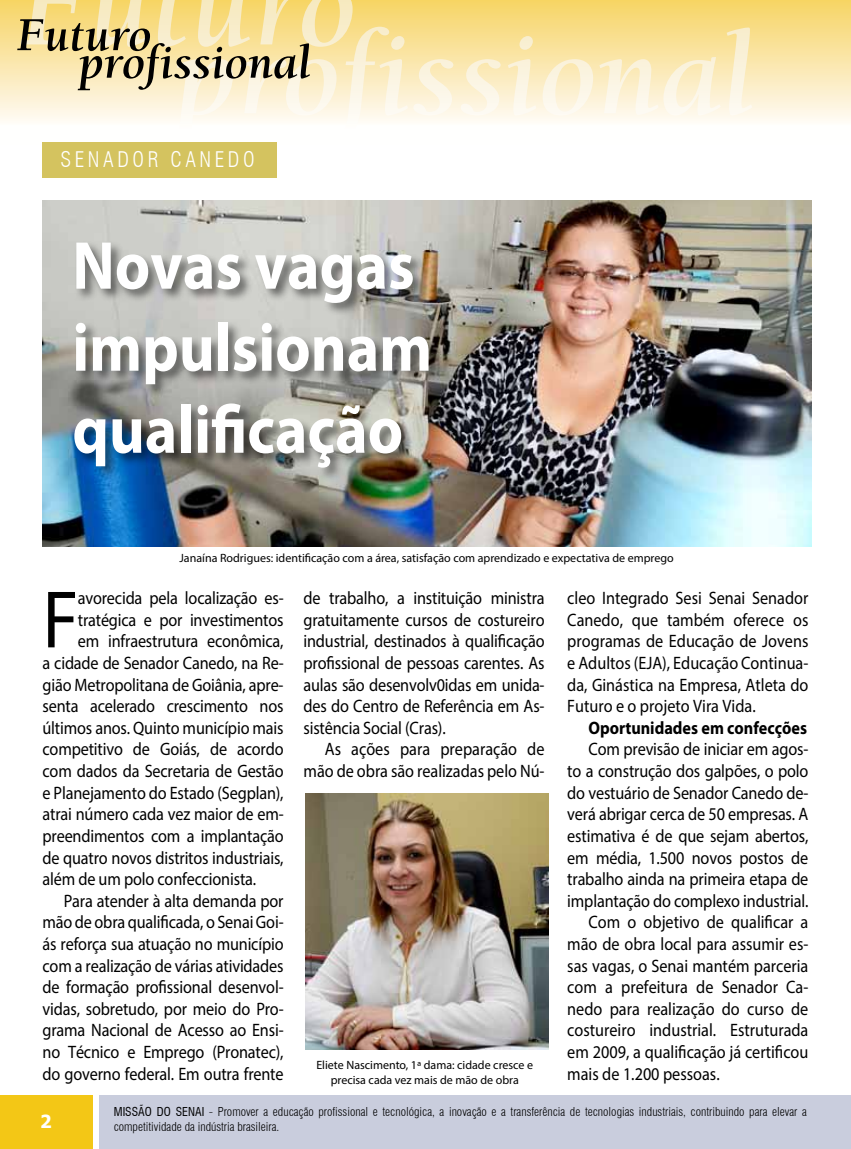
<style>
.page{position:relative;width:851px;height:1149px;background:#fff}
.page>*{position:absolute;margin:0;border:0;box-sizing:border-box;transform-origin:0 0}
.t1{font:82.05px "Myriad Pro";color:#000;scale:.9 1}
.t2{font:700 68.25px/81.9px "Myriad Pro";color:#fff;scale:.9 1}
.t3{font:300 condensed 21px "Swiss 721 BT";letter-spacing:.17em;color:#fff}
.t4{font:18px/21.6px "Myriad Pro";letter-spacing:-.01em;color:#000;text-align:justify;scale:.9 1}
.t5{font:700 18px "Myriad Pro";color:#000;scale:.9 1}
.t6{font:700 18px "Tahoma";color:#fff}
.t7{font:300 condensed 12px/15px "Swiss 721 BT";color:#000}
.t8{font:12px/15px "Myriad Pro";color:#000;text-align:center}
.s1{font-weight:400}
</style>
<div class="page">
<div style="left:0;top:0;width:850px;height:145px;background:linear-gradient(to bottom,#f7d465,#fff)"></div>
<svg style="left:21px;top:0;width:731px;height:143px"></svg>
<svg style="left:17px;top:19px;width:293px;height:71px;background:#cfbf91"></svg>
<div style="left:0;top:1094px;width:92px;height:54px;background:#f3c716"></div>
<div style="left:99px;top:1094px;width:751px;height:54px;background:#c9cddd"></div>
<img style="left:43px;top:200px;width:768px;height:346px">
<div style="left:43px;top:142px;width:233px;height:36px;background:#d4c35f"></div>
<div style="left:72px;top:240px;width:370px;height:241px;background:#000;opacity:.52"></div>
<img style="left:305px;top:793px;width:243px;height:256px">
<p class="t3" style="left:61px;top:147px;width:195px">SENADOR CANEDO</p>
<h2 class="t2" style="left:72px;top:222px;width:401px">Novas vagas impulsionam qualificação</h2>
<p class="t8" style="left:179px;top:550px;width:495px">Janaína Rodrigues: identificação com a área, satisfação com aprendizado e expectativa de emprego</p>
<h1 class="t1" style="left:43px;top:569px;width:41px">F</h1>
<p class="t4" style="left:78px;top:587px;width:230px">avorecida pela localização es-</p>
<p class="t4" style="left:78px;top:608px;width:230px">tratégica e por investimentos</p>
<p class="t4" style="left:78px;top:630px;width:230px">em infraestrutura econômica,</p>
<p class="t4" style="left:43px;top:651px;width:269px">a cidade de Senador Canedo, na Re-</p>
<p class="t4" style="left:43px;top:673px;width:269px">gião Metropolitana de Goiânia, apre-</p>
<p class="t4" style="left:43px;top:695px;width:269px">senta acelerado crescimento nos</p>
<p class="t4" style="left:43px;top:716px;width:269px">últimos anos. Quinto município mais</p>
<p class="t4" style="left:43px;top:738px;width:269px">competitivo de Goiás, de acordo</p>
<p class="t4" style="left:43px;top:759px;width:269px">com dados da Secretaria de Gestão</p>
<p class="t4" style="left:43px;top:781px;width:269px">e Planejamento do Estado (Segplan),</p>
<p class="t4" style="left:43px;top:803px;width:269px">atrai número cada vez maior de em-</p>
<p class="t4" style="left:43px;top:824px;width:269px">preendimentos com a implantação</p>
<p class="t4" style="left:43px;top:846px;width:269px">de quatro novos distritos industriais,</p>
<p class="t4" style="left:43px;top:867px;width:239px">além de um polo confeccionista.</p>
<p class="t4" style="left:64px;top:889px;width:246px">Para atender à alta demanda por</p>
<p class="t4" style="left:43px;top:911px;width:269px">mão de obra qualificada, o Senai Goi-</p>
<p class="t4" style="left:43px;top:932px;width:269px">ás reforça sua atuação no município</p>
<p class="t4" style="left:43px;top:954px;width:269px">com a realização de várias atividades</p>
<p class="t4" style="left:43px;top:975px;width:269px">de formação profissional desenvol-</p>
<p class="t4" style="left:43px;top:997px;width:269px">vidas, sobretudo, por meio do Pro-</p>
<p class="t4" style="left:43px;top:1019px;width:269px">grama Nacional de Acesso ao Ensi-</p>
<p class="t4" style="left:43px;top:1040px;width:269px">no Técnico e Emprego (Pronatec),</p>
<p class="t4" style="left:43px;top:1062px;width:269px">do governo federal. Em outra frente</p>
<p class="t4" style="left:303px;top:587px;width:269px">de trabalho, a instituição ministra gratuitamente cursos de costureiro industrial, destinados à qualificação profissional de pessoas carentes. As aulas são desenvolv0idas em unida&shy;des do Centro de Referência em As&shy;sistência Social (Cras).</p>
<p class="t4" style="left:303px;top:738px;width:269px;text-align:right">As ações para preparação de mão de obra são realizadas pelo Nú-</p>
<p class="t8" style="left:316px;top:1056px;width:218px">Eliete Nascimento, 1ª dama: cidade cresce e precisa cada vez mais de mão de obra</p>
<p class="t4" style="left:567px;top:587px;width:269px">cleo Integrado Sesi Senai Senador Canedo, que também oferece os programas de Educação de Jovens e Adultos (EJA), Educação Continua&shy;da, Ginástica na Empresa, Atleta do Futuro e o projeto Vira Vida.</p>
<p class="t5" style="left:588px;top:715px;width:244px">Oportunidades em confecções</p>
<p class="t4" style="left:588px;top:738px;width:246px">Com previsão de iniciar em agos-</p>
<p class="t4" style="left:567px;top:759px;width:269px">to a construção dos galpões, o polo</p>
<p class="t4" style="left:567px;top:781px;width:269px">do vestuário de Senador Canedo de-</p>
<p class="t4" style="left:567px;top:803px;width:269px">verá abrigar cerca de 50 empresas. A</p>
<p class="t4" style="left:567px;top:824px;width:269px">estimativa é de que sejam abertos,</p>
<p class="t4" style="left:567px;top:846px;width:269px">em média, 1.500 novos postos de</p>
<p class="t4" style="left:567px;top:867px;width:269px">trabalho ainda na primeira etapa de</p>
<p class="t4" style="left:567px;top:889px;width:269px">implantação do complexo industrial.</p>
<p class="t4" style="left:588px;top:911px;width:246px">Com o objetivo de qualificar a</p>
<p class="t4" style="left:567px;top:932px;width:269px">mão de obra local para assumir es-</p>
<p class="t4" style="left:567px;top:954px;width:269px">sas vagas, o Senai mantém parceria</p>
<p class="t4" style="left:567px;top:975px;width:269px">com a prefeitura de Senador Ca-</p>
<p class="t4" style="left:567px;top:997px;width:269px">nedo para realização do curso de</p>
<p class="t4" style="left:567px;top:1019px;width:269px">costureiro industrial. Estruturada</p>
<p class="t4" style="left:567px;top:1040px;width:269px">em 2009, a qualificação já certificou</p>
<p class="t4" style="left:567px;top:1062px;width:171px">mais de 1.200 pessoas.</p>
<p class="t6" style="left:40px;top:1108px;width:13px">2</p>
<p class="t7" style="left:114px;top:1103px;width:694px"><span class="s1">MISSÃO DO SENAI</span> - Promover a educação profissional e tecnológica, a inovação e a transferência de tecnologias industriais, contribuindo para elevar a competitividade da indústria brasileira.</p>
</div>
